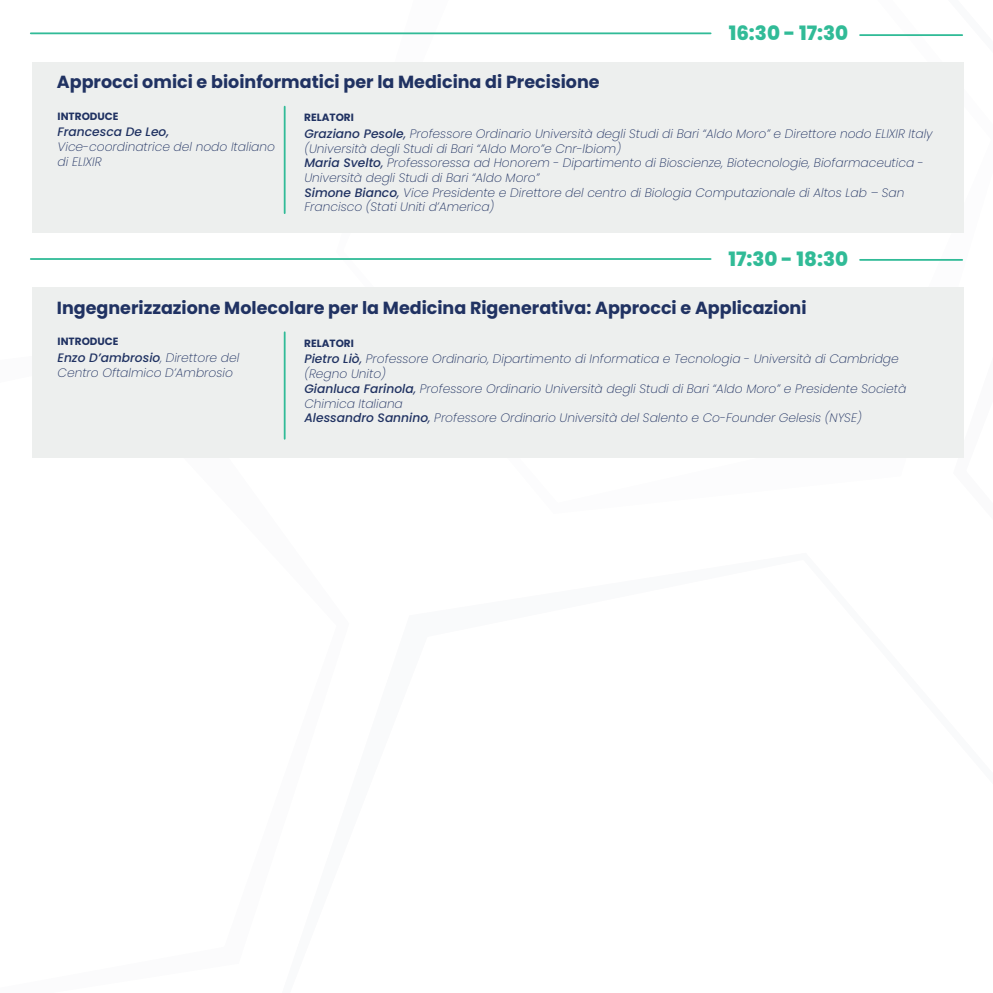
<style>
.page{position:relative;width:993px;height:993px;background:#fff}
.page>*{position:absolute;margin:0;border:0;box-sizing:border-box;transform-origin:0 0}
.t1{font:800 19.78px "Poppins";color:#31bb97}
.t2{font:700 17.5px "Poppins";color:#203262}
.t3{font:italic 200 12.25px/14.7px "Poppins";color:#203262}
.t4{font:italic 500 12.25px "Poppins";color:#203262}
.t5{font:700 10.5px "Poppins";color:#203262}
.s1{font-weight:500}
.s2{font-weight:400}
</style>
<div class="page">
<svg style="left:336px;top:32px;width:628px;height:426px"></svg>
<hr style="left:859px;top:34px;width:102px;height:2px;background:#31bb97">
<hr style="left:859px;top:259px;width:102px;height:2px;background:#31bb97">
<hr style="left:31px;top:32px;width:679px;height:2px;background:#31bb97">
<hr style="left:31px;top:258px;width:679px;height:2px;background:#31bb97">
<div style="left:32px;top:62px;width:931px;height:170px;background:#edefee"></div>
<hr style="left:284px;top:107px;width:1px;height:106px;background:#31bb97">
<div style="left:32px;top:287px;width:931px;height:170px;background:#edefee"></div>
<hr style="left:284px;top:332px;width:1px;height:106px;background:#31bb97">
<h1 class="t1" style="left:728px;top:22px;width:121px">16:30 - 17:30</h1>
<h2 class="t2" style="left:57px;top:72px;width:544px">Approcci omici e bioinformatici per la Medicina di Precisione</h2>
<p class="t5" style="left:304px;top:111px;width:51px">RELATORI</p>
<p class="t3" style="left:304px;top:126px;width:629px"><span class="s1">Graziano Pesole</span><span class="s2">,</span> Professore Ordinario Università degli Studi di Bari “Aldo Moro” e Direttore nodo ELIXIR Italy (Università degli Studi di Bari “Aldo Moro”e Cnr-Ibiom)<br><span class="s1">Maria Svelto</span><span class="s2">,</span> Professoressa ad Honorem - Dipartimento di Bioscienze, Biotecnologie, Biofarmaceutica - Università degli Studi di Bari “Aldo Moro”<br><span class="s1">Simone Bianco</span><span class="s2">,</span> Vice Presidente e Direttore del centro di Biologia Computazionale di Altos Lab – San Francisco (Stati Uniti d’America)</p>
<p class="t5" style="left:58px;top:110px;width:63px">INTRODUCE</p>
<p class="t4" style="left:58px;top:125px;width:113px">Francesca De Leo,</p>
<p class="t3" style="left:58px;top:139px;width:219px">Vice-coordinatrice del nodo Italiano di ELIXIR</p>
<h1 class="t1" style="left:728px;top:247px;width:121px">17:30 - 18:30</h1>
<h2 class="t2" style="left:57px;top:297px;width:751px">Ingegnerizzazione Molecolare per la Medicina Rigenerativa: Approcci e Applicazioni</h2>
<p class="t5" style="left:304px;top:337px;width:51px">RELATORI</p>
<p class="t3" style="left:304px;top:352px;width:603px"><span class="s1">Pietro Liò</span><span class="s2">,</span> Professore Ordinario, Dipartimento di Informatica e Tecnologia - Università di Cambridge (Regno Unito)<br><span class="s1">Gianluca Farinola</span><span class="s2">,</span> Professore Ordinario Università degli Studi di Bari “Aldo Moro” e Presidente Società Chimica Italiana<br><span class="s1">Alessandro Sannino</span><span class="s2">,</span> Professore Ordinario Università del Salento e Co-Founder Gelesis (NYSE)</p>
<p class="t5" style="left:58px;top:335px;width:63px">INTRODUCE</p>
<p class="t3" style="left:58px;top:350px;width:183px"><span class="s1">Enzo D’ambrosio</span>, Direttore del<br>Centro Oftalmico D’Ambrosio</p>
</div>
